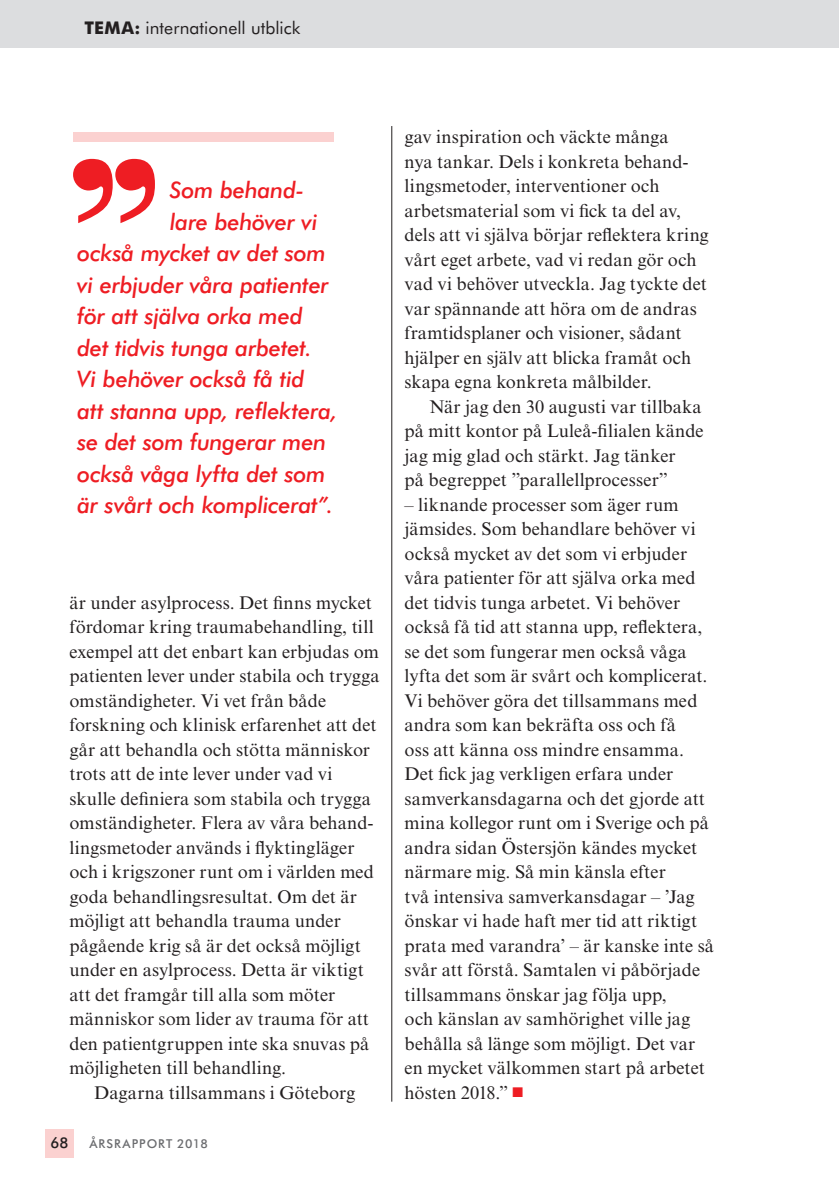
<style>
.page{position:relative;width:839px;height:1191px;background:#fff}
.page>*{position:absolute;margin:0;border:0;box-sizing:border-box;transform-origin:0 0}
.CITAT_NYTT{font:italic 500 22.75px "Futura BT";letter-spacing:-.015em;color:#ee1d23}
.Brödtext_indrag{font:18.38px/24.5px "Times NRMT";letter-spacing:.005em;color:#231f20}
.t1{font:17.5px "Futura BT";letter-spacing:.005em;color:#231f20}
.t2{font:500 14.88px "Futura BT";color:#231f20}
.t3{font:500 12.25px "Futura BT";letter-spacing:.075em;color:#6c6d70}
.s1{font-weight:700}
.s2{color:#ee1d23}
</style>
<div class="page">
<div style="left:73px;top:132px;width:260px;height:10px;background:#fbd1d0"></div>
<svg style="left:73px;top:159px;width:82px;height:64px"></svg>
<hr style="left:391px;top:126px;width:1px;height:975px;background:#231f20">
<div style="left:45px;top:1128px;width:29px;height:29px;background:#fbd1d0"></div>
<div style="left:0;top:0;width:838px;height:48px;background:#dcdddf"></div>
<p class="t1" style="left:84px;top:17px;width:217px"><span class="s1">TEMA:</span> internationell utblick</p>
<p class="CITAT_NYTT" style="left:170px;top:176px;width:136px">Som behand-</p>
<p class="CITAT_NYTT" style="left:170px;top:208px;width:149px">lare behöver vi</p>
<p class="CITAT_NYTT" style="left:77px;top:239px;width:250px">också mycket av det som</p>
<p class="CITAT_NYTT" style="left:77px;top:271px;width:253px">vi erbjuder våra patienter</p>
<p class="CITAT_NYTT" style="left:77px;top:302px;width:227px">för att själva orka med</p>
<p class="CITAT_NYTT" style="left:77px;top:334px;width:236px">det tidvis tunga arbetet.</p>
<p class="CITAT_NYTT" style="left:77px;top:365px;width:229px">Vi behöver också få tid</p>
<p class="CITAT_NYTT" style="left:77px;top:397px;width:261px">att stanna upp, reflektera,</p>
<p class="CITAT_NYTT" style="left:77px;top:428px;width:250px">se det som fungerar men</p>
<p class="CITAT_NYTT" style="left:77px;top:460px;width:250px">också våga lyfta det som</p>
<p class="CITAT_NYTT" style="left:77px;top:491px;width:257px">är svårt och komplicerat”.</p>
<p class="Brödtext_indrag" style="left:69px;top:590px;width:312px">är under asylprocess. Det finns mycket fördomar kring traumabehandling, till exempel att det enbart kan erbjudas om patienten lever under stabila och trygga omständigheter. Vi vet från både forskning och klinisk erfarenhet att det går att behandla och stötta människor trots att de inte lever under vad vi skulle definiera som stabila och trygga omständigheter. Flera av våra behand&shy;lingsmetoder används i flyktingläger och i krigszoner runt om i världen med goda behandlingsresultat. Om det är möjligt att behandla trauma under pågående krig så är det också möjligt under en asylprocess. Detta är viktigt att det framgår till alla som möter människor som lider av trauma för att den patientgruppen inte ska snuvas på möjligheten till behandling.</p>
<p class="Brödtext_indrag" style="left:94px;top:1080px;width:262px">Dagarna tillsammans i Göteborg</p>
<p class="t2" style="left:51px;top:1133px;width:19px">68</p>
<p class="t3" style="left:89px;top:1136px;width:120px">ÅRSRAPPORT 2018</p>
<p class="Brödtext_indrag" style="left:404px;top:124px;width:305px">gav inspiration och väckte många<br>nya tankar. Dels i konkreta behand&shy;lingsmetoder, interventioner och arbetsmaterial som vi fick ta del av, dels att vi själva börjar reflektera kring vårt eget arbete, vad vi redan gör och vad vi behöver utveckla. Jag tyckte det var spännande att höra om de andras framtidsplaner och visioner, sådant hjälper en själv att blicka framåt och skapa egna konkreta målbilder.</p>
<p class="Brödtext_indrag" style="left:404px;top:394px;width:300px;text-indent:25px">När jag den 30 augusti var tillbaka på mitt kontor på Luleå-filialen kände jag mig glad och stärkt. Jag tänker<br>på begreppet ”parallellprocesser”</p>
<p class="Brödtext_indrag" style="left:404px;top:492px;width:311px">– liknande processer som äger rum jämsides. Som behandlare behöver vi också mycket av det som vi erbjuder våra patienter för att själva orka med det tidvis tunga arbetet. Vi behöver också få tid att stanna upp, reflektera, se det som fungerar men också våga lyfta det som är svårt och komplicerat.<br>Vi behöver göra det tillsammans med andra som kan bekräfta oss och få<br>oss att känna oss mindre ensamma.<br>Det fick jag verkligen erfara under samverkansdagarna och det gjorde att mina kollegor runt om i Sverige och på andra sidan Östersjön kändes mycket närmare mig. Så min känsla efter<br>två intensiva samverkansdagar – ’Jag önskar vi hade haft mer tid att riktigt prata med varandra’ – är kanske inte så svår att förstå. Samtalen vi påbörjade tillsammans önskar jag följa upp,<br>och känslan av samhörighet ville jag behålla så länge som möjligt. Det var en mycket välkommen start på arbetet hösten 2018.” <span class="s2">■</span></p>
</div>
